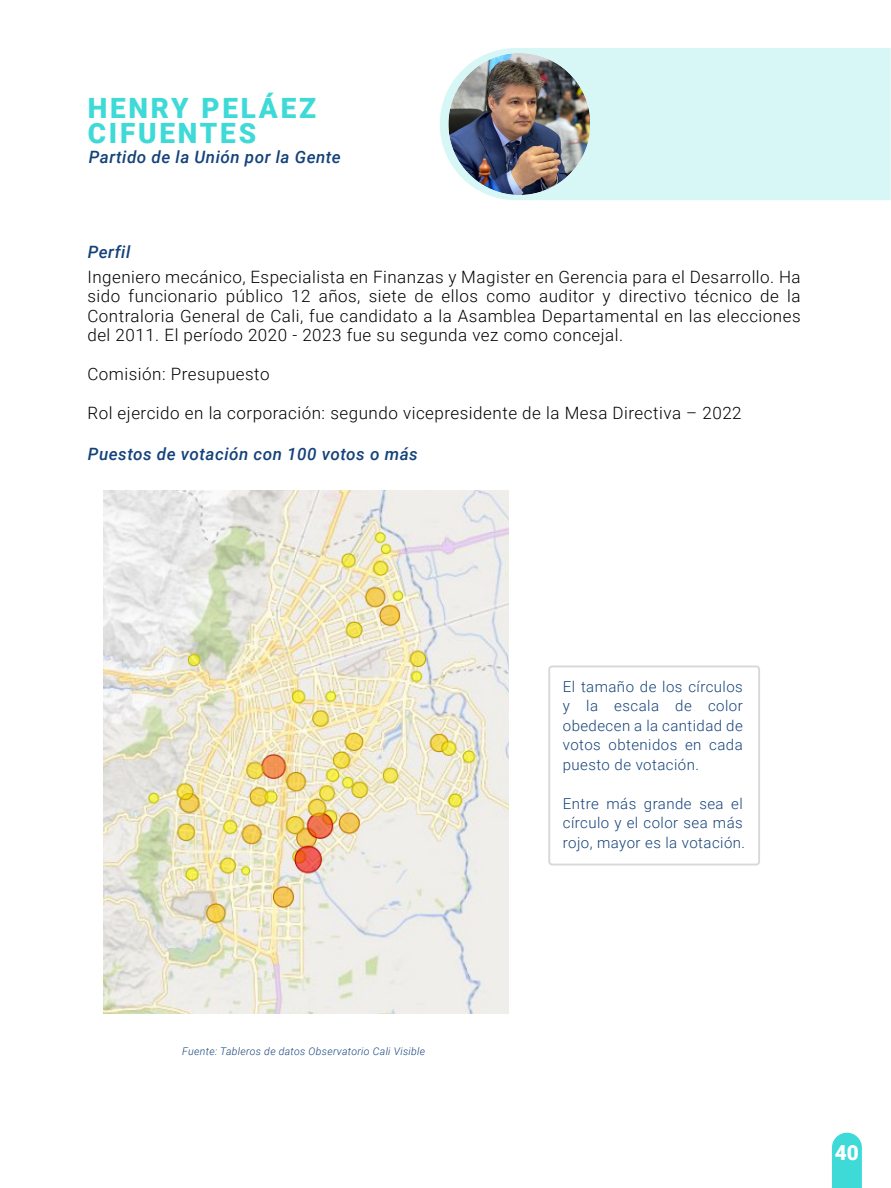
<style>
.page{position:relative;width:891px;height:1188px;background:#fff}
.page>*{position:absolute;margin:0;border:0;box-sizing:border-box;transform-origin:0 0}
.t1{font:900 27.9px/25px "Roboto";letter-spacing:.1em;color:#3edad7}
.t2{font:900 20.85px "Roboto";color:#fff}
.t3{font:300 16.95px/19.5px "Roboto";letter-spacing:.03em;color:#000;text-align:justify}
.t4{font:italic 500 16.95px "Roboto";letter-spacing:.03em;color:#14427a}
.t5{font:300 15px/19.5px "Roboto";letter-spacing:.03em;color:#14427a;text-align:justify}
.t6{font:italic 300 10.5px "Roboto";letter-spacing:.03em;color:#14427a}
</style>
<div class="page">
<div style="left:440px;top:48px;width:451px;height:152px;background:#d7f7f6"></div>
<img style="left:103px;top:490px;width:405px;height:524px">
<img style="left:448px;top:53px;width:142px;height:142px">
<svg style="left:832px;top:1133px;width:30px;height:55px;background:#48dcd9"></svg>
<div style="left:548px;top:665px;width:212px;height:200px;border:2px solid #d8d8d8;border-radius:3px"></div>
<h1 class="t1" style="left:88px;top:95px;width:230px">HENRY PELÁEZ<br>CIFUENTES</h1>
<p class="t4" style="left:89px;top:145px;width:254px">Partido de la Unión por la Gente</p>
<p class="t4" style="left:88px;top:240px;width:44px">Perfil</p>
<p class="t3" style="left:87px;top:266px;width:715px">Ingeniero mecánico, Especialista en Finanzas y Magister en Gerencia para el Desarrollo. Ha sido funcionario público 12 años, siete de ellos como auditor y directivo técnico de la Contraloria General de Cali, fue candidato a la Asamblea Departamental en las elecciones del 2011. El período 2020 - 2023 fue su segunda vez como concejal.</p>
<p class="t3" style="left:87px;top:364px;width:184px">Comisión: Presupuesto</p>
<p class="t3" style="left:87px;top:403px;width:656px">Rol ejercido en la corporación: segundo vicepresidente de la Mesa Directiva – 2022</p>
<p class="t4" style="left:88px;top:442px;width:331px">Puestos de votación con 100 votos o más</p>
<p class="t6" style="left:182px;top:1044px;width:244px">Fuente: Tableros de datos Observatorio Cali Visible</p>
<p class="t5" style="left:563px;top:676px;width:182px">El tamaño de los círculos y la escala de color obedecen a la cantidad de votos obtenidos en cada puesto de votación.</p>
<p class="t5" style="left:563px;top:793px;width:184px;text-align:left">Entre más grande sea el círculo y el color sea más rojo, mayor es la votación.</p>
<p class="t2" style="left:835px;top:1138px;width:26px">40</p>
</div>
